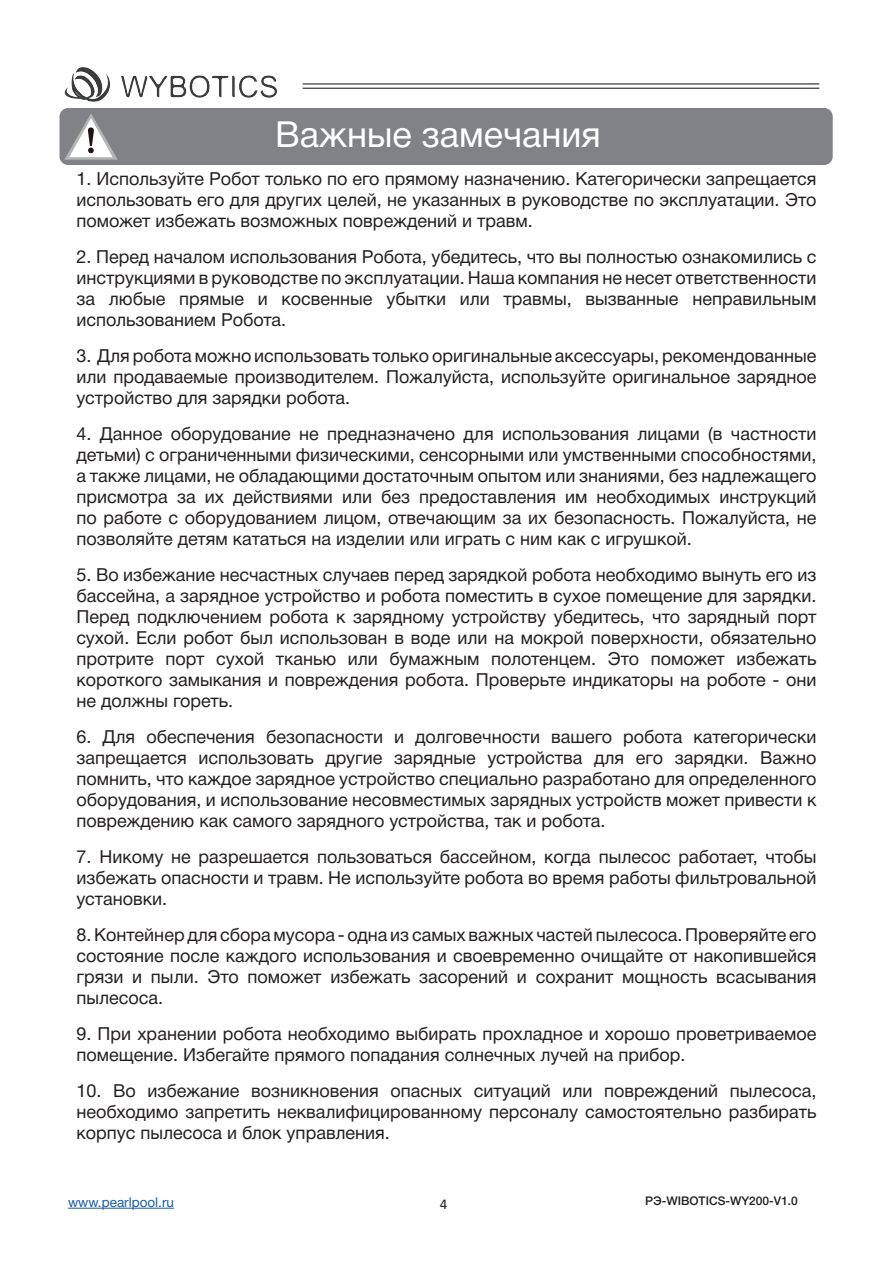
<style>
.page{position:relative;width:893px;height:1263px;background:#fff}
.page>*{position:absolute;margin:0;border:0;box-sizing:border-box;transform-origin:0 0}
.t1{font:36px "Helvetica 5 Normal";color:#fff}
.t2{font:18px/21px "Helvetica 5 Normal";color:#231f20;text-align:justify}
.t3{font:15px "Calibri";color:#231f20}
.t4{font:13.5px "Helvetica 5 Normal";color:#175d9e}
.t5{font:12px "Helvetica 6 Medium";color:#231f20}
</style>
<div class="page">
<hr style="left:68px;top:1208px;width:106px;height:1px;background:#175d9e">
<img style="left:64px;top:67px;width:756px;height:35px">
<div style="left:60px;top:108px;width:773px;height:57px;background:#808285;border-radius:9px"></div>
<svg style="left:64px;top:114px;width:54px;height:46px"></svg>
<h1 class="t1" style="left:275px;top:115px;width:327px">Важные замечания</h1>
<p class="t2" style="left:77px;top:168px;width:741px">1. Используйте Робот только по его прямому назначению. Категорически запрещается использовать его для других целей, не указанных в руководстве по эксплуатации. Это поможет избежать возможных повреждений и травм.</p>
<p class="t2" style="left:77px;top:246px;width:741px">2. Перед началом использования Робота, убедитесь, что вы полностью ознакомились с инструкциями в руководстве по эксплуатации. Наша компания не несет ответственности за любые прямые и косвенные убытки или травмы, вызванные неправильным использованием Робота.</p>
<p class="t2" style="left:77px;top:345px;width:741px">3. Для робота можно использовать только оригинальные аксессуары, рекомендованные или продаваемые производителем. Пожалуйста, используйте оригинальное зарядное устройство для зарядки робота.</p>
<p class="t2" style="left:77px;top:423px;width:741px">4. Данное оборудование не предназначено для использования лицами (в частности детьми) с ограниченными физическими, сенсорными или умственными способностями, а также лицами, не обладающими достаточным опытом или знаниями, без надлежащего присмотра за их действиями или без предоставления им необходимых инструкций по работе с оборудованием лицом, отвечающим за их безопасность. Пожалуйста, не позволяйте детям кататься на изделии или играть с ним как с игрушкой.</p>
<p class="t2" style="left:77px;top:564px;width:741px">5. Во избежание несчастных случаев перед зарядкой робота необходимо вынуть его из бассейна, а зарядное устройство и робота поместить в сухое помещение для зарядки.<br>Перед подключением робота к зарядному устройству убедитесь, что зарядный порт сухой. Если робот был использован в воде или на мокрой поверхности, обязательно протрите порт сухой тканью или бумажным полотенцем. Это поможет избежать короткого замыкания и повреждения робота. Проверьте индикаторы на роботе - они не должны гореть.</p>
<p class="t2" style="left:77px;top:726px;width:741px">6. Для обеспечения безопасности и долговечности вашего робота категорически запрещается использовать другие зарядные устройства для его зарядки. Важно помнить, что каждое зарядное устройство специально разработано для определенного оборудования, и использование несовместимых зарядных устройств может привести к повреждению как самого зарядного устройства, так и робота.</p>
<p class="t2" style="left:77px;top:846px;width:741px">7. Никому не разрешается пользоваться бассейном, когда пылесос работает, чтобы избежать опасности и травм. Не используйте робота во время работы фильтровальной установки.</p>
<p class="t2" style="left:77px;top:924px;width:741px">8. Контейнер для сбора мусора - одна из самых важных частей пылесоса. Проверяйте его состояние после каждого использования и своевременно очищайте от накопившейся грязи и пыли. Это поможет избежать засорений и сохранит мощность всасывания пылесоса.</p>
<p class="t2" style="left:77px;top:1023px;width:741px">9. При хранении робота необходимо выбирать прохладное и хорошо проветриваемое помещение. Избегайте прямого попадания солнечных лучей на прибор.</p>
<p class="t2" style="left:77px;top:1080px;width:741px">10. Во избежание возникновения опасных ситуаций или повреждений пылесоса, необходимо запретить неквалифицированному персоналу самостоятельно разбирать корпус пылесоса и блок управления.</p>
<p class="t4" style="left:68px;top:1195px;width:107px">www.pearlpool.ru</p>
<p class="t3" style="left:440px;top:1193px;width:9px">4</p>
<p class="t5" style="left:645px;top:1194px;width:154px">РЭ-WIBOTICS-WY200-V1.0</p>
</div>
